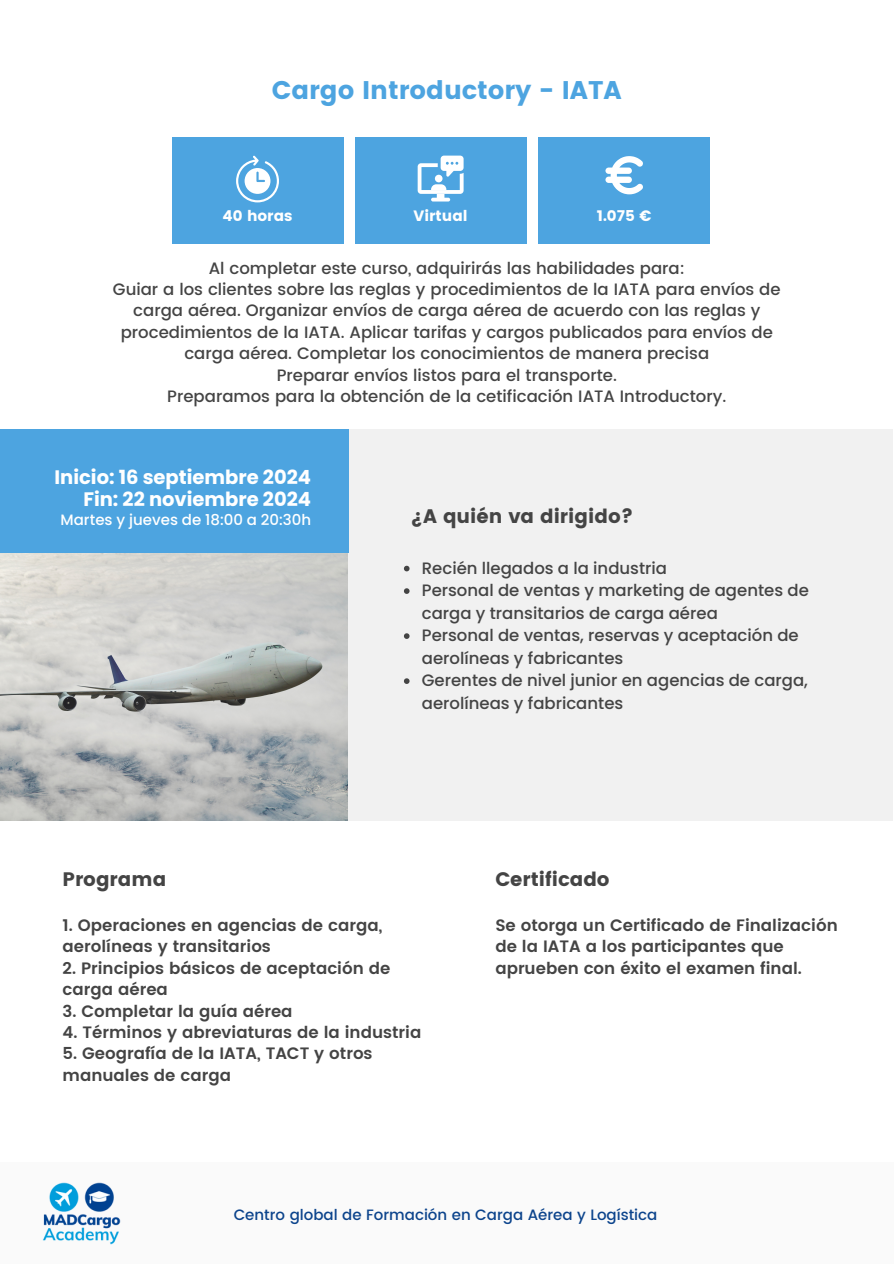
<style>
.page{position:relative;width:894px;height:1264px;background:#fff}
.page>*{position:absolute;margin:0;border:0;box-sizing:border-box;transform-origin:0 0}
.t1{font:25.5px "Poppins";color:#4da4e0}
.t2{font:700 19.5px/21.3px "Poppins";color:#fff;text-align:right}
.t3{font:19.5px "Poppins";color:#444}
.t4{font:500 16.5px/21.3px "Poppins";color:#444}
.t5{font:600 16.5px/21.3px "Poppins";color:#444}
.t6{font:500 15px "Poppins";color:#0c448c}
.t7{font:500 15px "Poppins";color:#fff}
.t8{font:15px "Poppins";color:#fff}
</style>
<div class="page">
<div style="left:0;top:1161px;width:893px;height:102px;background:#fafafa"></div>
<img style="left:43px;top:1182px;width:78px;height:63px">
<div style="left:172px;top:137px;width:171px;height:106px;background:#4da4e0"></div>
<div style="left:355px;top:137px;width:171px;height:106px;background:#4da4e0"></div>
<svg style="left:236px;top:156px;width:43px;height:46px"></svg>
<hr style="left:431px;top:198px;width:19px;height:3px;background:#fff;border-radius:2px">
<svg style="left:417px;top:156px;width:46px;height:38px"></svg>
<div style="left:538px;top:137px;width:171px;height:106px;background:#4da4e0"></div>
<svg style="left:605px;top:156px;width:37px;height:38px"></svg>
<img style="left:0;top:553px;width:348px;height:267px">
<div style="left:348px;top:429px;width:544px;height:391px;background:#f1f1f1"></div>
<div style="left:0;top:429px;width:349px;height:124px;background:#4da4e0"></div>
<svg style="left:404px;top:565px;width:5px;height:6px"></svg>
<svg style="left:404px;top:588px;width:5px;height:6px"></svg>
<svg style="left:404px;top:633px;width:5px;height:6px"></svg>
<svg style="left:404px;top:678px;width:5px;height:6px"></svg>
<h3 class="t1" style="left:272px;top:76px;width:351px">Cargo Introductory - IATA</h3>
<h2 class="t8" style="left:222px;top:206px;width:71px">40 horas</h2>
<h3 class="t8" style="left:413px;top:206px;width:56px">Virtual</h3>
<h2 class="t8" style="left:596px;top:206px;width:56px">1.075 €</h2>
<h3 class="t4" style="left:113px;top:257px;width:669px;text-align:center">Al completar este curso, adquirirás las habilidades para:<br>Guiar a los clientes sobre las reglas y procedimientos de la IATA para envíos de carga aérea. Organizar envíos de carga aérea de acuerdo con las reglas y procedimientos de la IATA. Aplicar tarifas y cargos publicados para envíos de carga aérea. Completar los conocimientos de manera precisa<br>Preparar envíos listos para el transporte.<br>Preparamos para la obtención de la cetificación IATA Introductory.</h3>
<h2 class="t2" style="left:54px;top:467px;width:258px">Inicio: 16 septiembre 2024<br>Fin: 22 noviembre 2024</h2>
<h3 class="t7" style="left:61px;top:509px;width:252px">Martes y jueves de 18:00 a 20:30h</h3>
<p class="t3" style="left:410px;top:505px;width:224px">¿A quién va dirigido?</p>
<p class="t4" style="left:421px;top:557px;width:247px">Recién llegados a la industria</p>
<p class="t4" style="left:421px;top:579px;width:388px;line-height:22.5px">Personal de ventas y marketing de agentes de carga y transitarios de carga aérea</p>
<p class="t4" style="left:421px;top:624px;width:378px;line-height:22.5px">Personal de ventas, reservas y aceptación de aerolíneas y fabricantes</p>
<p class="t4" style="left:421px;top:669px;width:387px;line-height:22.5px">Gerentes de nivel junior en agencias de carga, aerolíneas y fabricantes</p>
<h3 class="t3" style="left:63px;top:868px;width:105px">Programa</h3>
<h3 class="t3" style="left:495px;top:868px;width:116px">Certificado</h3>
<h3 class="t5" style="left:63px;top:914px;width:321px">1. Operaciones en agencias de carga, aerolíneas y transitarios</h3>
<h3 class="t5" style="left:63px;top:957px;width:329px">2. Principios básicos de aceptación de carga aérea</h3>
<h3 class="t5" style="left:63px;top:1000px;width:231px">3. Completar la guía aérea</h3>
<h3 class="t5" style="left:63px;top:1021px;width:360px">4. Términos y abreviaturas de la industria</h3>
<h3 class="t5" style="left:63px;top:1043px;width:311px">5. Geografía de la IATA, TACT y otros manuales de carga</h3>
<p class="t5" style="left:495px;top:914px;width:344px">Se otorga un Certificado de Finalización de la IATA a los participantes que aprueben con éxito el examen final.</p>
<p class="t6" style="left:234px;top:1205px;width:425px">Centro global de Formación en Carga Aérea y Logística</p>
</div>
